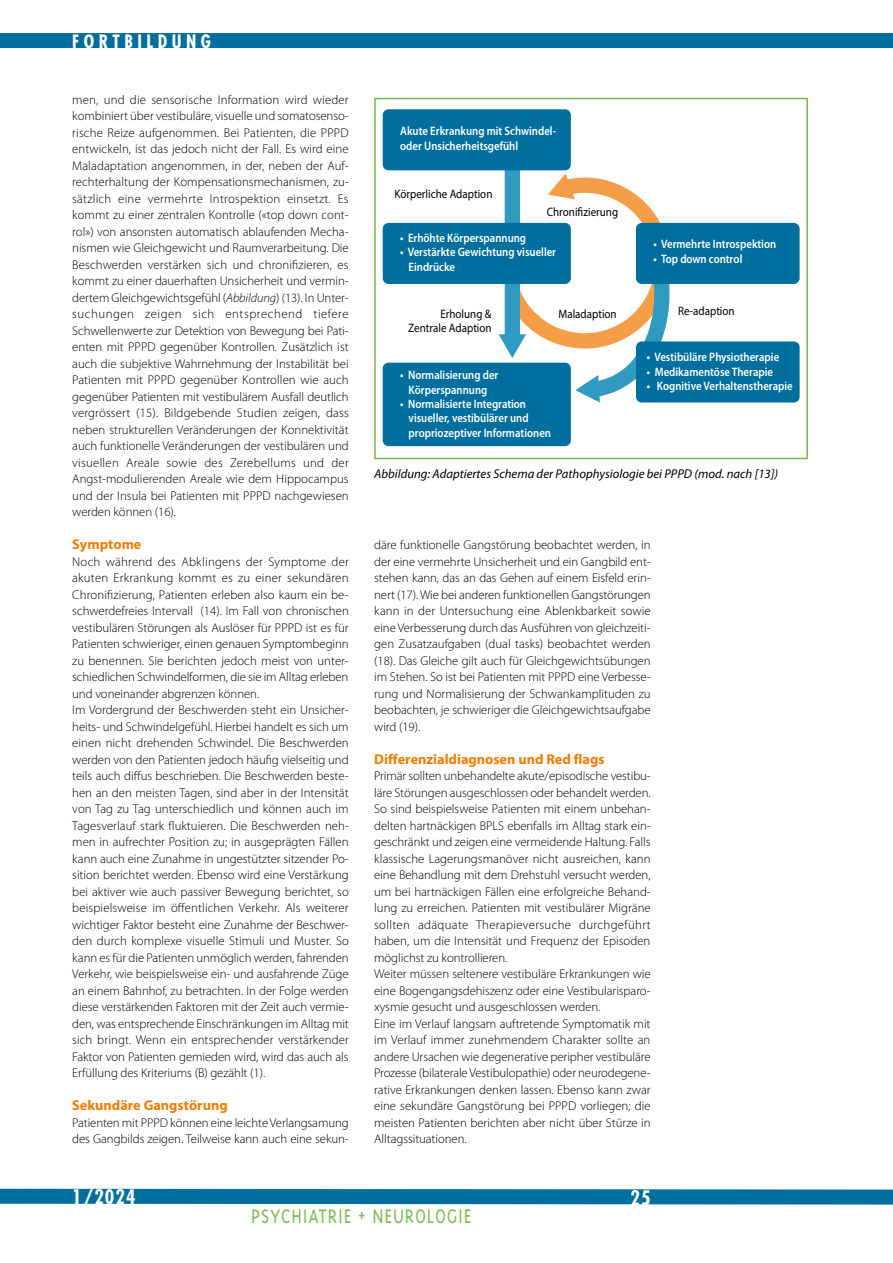
<style>
.page{position:relative;width:893px;height:1263px;background:#fff}
.page>*{position:absolute;margin:0;border:0;box-sizing:border-box;transform-origin:0 0}
.t1{font:300 22.5px "Triplex";letter-spacing:.04em;color:#7ebc56;scale:.88 1}
.t2{font:700 condensed 19.5px "Futura";letter-spacing:.05em;color:#fff}
.t3{font:700 condensed 18px "Futura";letter-spacing:.25em;color:#fff}
.t4{font:700 14.25px "Myriad Pro";color:#ef7d00}
.t5{font:300 12.75px/16.5px "Myriad Pro";letter-spacing:-.005em;color:#000}
.t6{font:italic 12.75px "Myriad Pro";color:#000}
.t7{font:600 12.3px/14.2px "Myriad Pro";color:#fff;scale:.88 1}
.t8{font:12.3px/14.2px "Myriad Pro";color:#000;text-align:right;scale:.9 1}
.s1{font-style:italic}
</style>
<div class="page">
<svg style="left:0;top:1188px;width:893px;height:17px;background:#1d7fa9"></svg>
<div style="left:0;top:33px;width:893px;height:15px;background:#006f9e"></div>
<svg style="left:493px;top:170px;width:185px;height:233px"></svg>
<div style="left:383px;top:109px;width:188px;height:61px;background:#006f9e;border-radius:6px"></div>
<div style="left:383px;top:223px;width:188px;height:61px;background:#006f9e;border-radius:6px"></div>
<div style="left:636px;top:223px;width:164px;height:61px;background:#006f9e;border-radius:6px"></div>
<div style="left:383px;top:363px;width:188px;height:83px;background:#006f9e;border-radius:6px"></div>
<div style="left:636px;top:341px;width:164px;height:61px;background:#006f9e;border-radius:6px"></div>
<div style="left:374px;top:98px;width:434px;height:361px;border:2px solid #75b94e"></div>
<h3 class="t3" style="left:72px;top:30px;width:140px">FORTBILDUNG</h3>
<p class="t5" style="left:72px;top:91px;width:278px;text-align:justify">men, und die sensorische Information wird wieder kombiniert über vestibuläre, visuelle und somatosenso&shy;rische Reize aufgenommen. Bei Patienten, die PPPD entwickeln, ist das jedoch nicht der Fall. Es wird eine Maladaptation angenommen, in der, neben der Auf&shy;rechterhaltung der Kompensationsmechanismen, zu&shy;sätzlich eine vermehrte Introspektion einsetzt. Es kommt zu einer zentralen Kontrolle («top down cont&shy;rol») von ansonsten automatisch ablaufenden Mecha&shy;nismen wie Gleichgewicht und Raumverarbeitung. Die Beschwerden verstärken sich und chronifizieren, es kommt zu einer dauerhaften Unsicherheit und vermin&shy;dertem Gleichgewichtsgefühl (<span class="s1">Abbildung</span>) (13). In Unter&shy;suchungen zeigen sich entsprechend tiefere Schwellenwerte zur Detektion von Bewegung bei Pati&shy;enten mit PPPD gegenüber Kontrollen. Zusätzlich ist auch die subjektive Wahrnehmung der Instabilität bei Patienten mit PPPD gegenüber Kontrollen wie auch gegenüber Patienten mit vestibulärem Ausfall deutlich vergrössert (15). Bildgebende Studien zeigen, dass neben strukturellen Veränderungen der Konnektivität auch funktionelle Veränderungen der vestibulären und visuellen Areale sowie des Zerebellums und der Angst-modulierenden Areale wie dem Hippocampus und der Insula bei Patienten mit PPPD nachgewiesen werden können (16).</p>
<p class="t4" style="left:72px;top:536px;width:71px">Symptome</p>
<p class="t5" style="left:72px;top:553px;width:278px">Noch während des Abklingens der Symptome der akuten Erkrankung kommt es zu einer sekundären Chronifizierung, Patienten erleben also kaum ein be&shy;schwerdefreies Intervall (14). Im Fall von chronischen vestibulären Störungen als Auslöser für PPPD ist es für Patienten schwieriger, einen genauen Symptombeginn zu benennen. Sie berichten jedoch meist von unter&shy;schiedlichen Schwindelformen, die sie im Alltag erleben und voneinander abgrenzen können.<br>Im Vordergrund der Beschwerden steht ein Unsicher&shy;heits- und Schwindelgefühl. Hierbei handelt es sich um einen nicht drehenden Schwindel. Die Beschwerden werden von den Patienten jedoch häufig vielseitig und teils auch diffus beschrieben. Die Beschwerden beste&shy;hen an den meisten Tagen, sind aber in der Intensität von Tag zu Tag unterschiedlich und können auch im Tagesverlauf stark fluktuieren. Die Beschwerden neh&shy;men in aufrechter Position zu; in ausgeprägten Fällen kann auch eine Zunahme in ungestützter sitzender Po&shy;sition berichtet werden. Ebenso wird eine Verstärkung bei aktiver wie auch passiver Bewegung berichtet, so beispielsweise im öffentlichen Verkehr. Als weiterer wichtiger Faktor besteht eine Zunahme der Beschwer&shy;den durch komplexe visuelle Stimuli und Muster. So kann es für die Patienten unmöglich werden, fahrenden Verkehr, wie beispielsweise ein- und ausfahrende Züge an einem Bahnhof, zu betrachten. In der Folge werden diese verstärkenden Faktoren mit der Zeit auch vermie&shy;den, was entsprechende Einschränkungen im Alltag mit sich bringt. Wenn ein entsprechender verstärkender Faktor von Patienten gemieden wird, wird das auch als Erfüllung des Kriteriums (B) gezählt (1).</p>
<p class="t4" style="left:72px;top:1097px;width:157px">Sekundäre Gangstörung</p>
<p class="t5" style="left:72px;top:1114px;width:278px">Patienten mit PPPD können eine leichte Verlangsamung des Gangbilds zeigen. Teilweise kann auch eine sekun-</p>
<p class="t7" style="left:400px;top:124px;width:179px">Akute Erkrankung mit Schwindel&shy;oder Unsicherheitsgefühl</p>
<p class="t8" style="left:394px;top:187px;width:110px">Körperliche Adaption</p>
<p class="t8" style="left:547px;top:205px;width:81px">Chronifizierung</p>
<p class="t7" style="left:400px;top:231px;width:144px">• Erhöhte Körperspannung</p>
<p class="t7" style="left:409px;top:245px;width:169px;text-indent:-8px">• Verstärkte Gewichtung visueller<br>Eindrücke</p>
<p class="t7" style="left:654px;top:237px;width:141px">• Vermehrte Introspektion</p>
<p class="t7" style="left:654px;top:251px;width:102px">• Top down control</p>
<p class="t8" style="left:408px;top:307px;width:94px">Erholung &amp;<br>Zentrale Adaption</p>
<p class="t7" style="left:400px;top:368px;width:113px;text-align:center">• Normalisierung der<br>Körperspannung</p>
<p class="t7" style="left:409px;top:397px;width:163px;text-indent:-8px">• Normalisierte Integration visueller, vestibülärer und propriozeptiver Informationen</p>
<p class="t8" style="left:558px;top:307px;width:66px">Maladaption</p>
<p class="t8" style="left:678px;top:303px;width:64px">Re-adaption</p>
<p class="t7" style="left:647px;top:350px;width:152px">• Vestibüläre Physiotherapie</p>
<p class="t7" style="left:647px;top:364px;width:145px">• Medikamentöse Therapie</p>
<p class="t7" style="left:647px;top:379px;width:167px">• Kognitive Verhaltenstherapie</p>
<p class="t6" style="left:374px;top:467px;width:405px">Abbildung: Adaptiertes Schema der Pathophysiologie bei PPPD (mod. nach [13])</p>
<p class="t5" style="left:374px;top:537px;width:278px;text-align:justify">däre funktionelle Gangstörung beobachtet werden, in der eine vermehrte Unsicherheit und ein Gangbild ent&shy;stehen kann, das an das Gehen auf einem Eisfeld erin&shy;nert (17). Wie bei anderen funktionellen Gangstörungen kann in der Untersuchung eine Ablenkbarkeit sowie eine Verbesserung durch das Ausführen von gleichzeiti&shy;gen Zusatzaufgaben (dual tasks) beobachtet werden (18). Das Gleiche gilt auch für Gleichgewichtsübungen im Stehen. So ist bei Patienten mit PPPD eine Verbesse&shy;rung und Normalisierung der Schwankamplituden zu beobachten, je schwieriger die Gleichgewichtsaufgabe wird (19).</p>
<p class="t4" style="left:374px;top:751px;width:232px">Differenzialdiagnosen und Red flags</p>
<p class="t5" style="left:374px;top:768px;width:278px">Primär sollten unbehandelte akute/episodische vestibu&shy;läre Störungen ausgeschlossen oder behandelt werden.<br>So sind beispielsweise Patienten mit einem unbehan&shy;delten hartnäckigen BPLS ebenfalls im Alltag stark ein&shy;geschränkt und zeigen eine vermeidende Haltung. Falls klassische Lagerungsmanöver nicht ausreichen, kann eine Behandlung mit dem Drehstuhl versucht werden, um bei hartnäckigen Fällen eine erfolgreiche Behand&shy;lung zu erreichen. Patienten mit vestibulärer Migräne sollten adäquate Therapieversuche durchgeführt haben, um die Intensität und Frequenz der Episoden möglichst zu kontrollieren.<br>Weiter müssen seltenere vestibuläre Erkrankungen wie eine Bogengangsdehiszenz oder eine Vestibularisparo&shy;xysmie gesucht und ausgeschlossen werden.<br>Eine im Verlauf langsam auftretende Symptomatik mit im Verlauf immer zunehmendem Charakter sollte an andere Ursachen wie degenerative peripher vestibuläre Prozesse (bilaterale Vestibulopathie) oder neurodegene&shy;rative Erkrankungen denken lassen. Ebenso kann zwar eine sekundäre Gangstörung bei PPPD vorliegen; die meisten Patienten berichten aber nicht über Stürze in Alltagssituationen.</p>
<h2 class="t2" style="left:72px;top:1184px;width:65px">1/2024</h2>
<h2 class="t2" style="left:630px;top:1185px;width:22px">25</h2>
<h1 class="t1" style="left:251px;top:1203px;width:252px">PSYCHIATRIE + NEUROLOGIE</h1>
</div>
